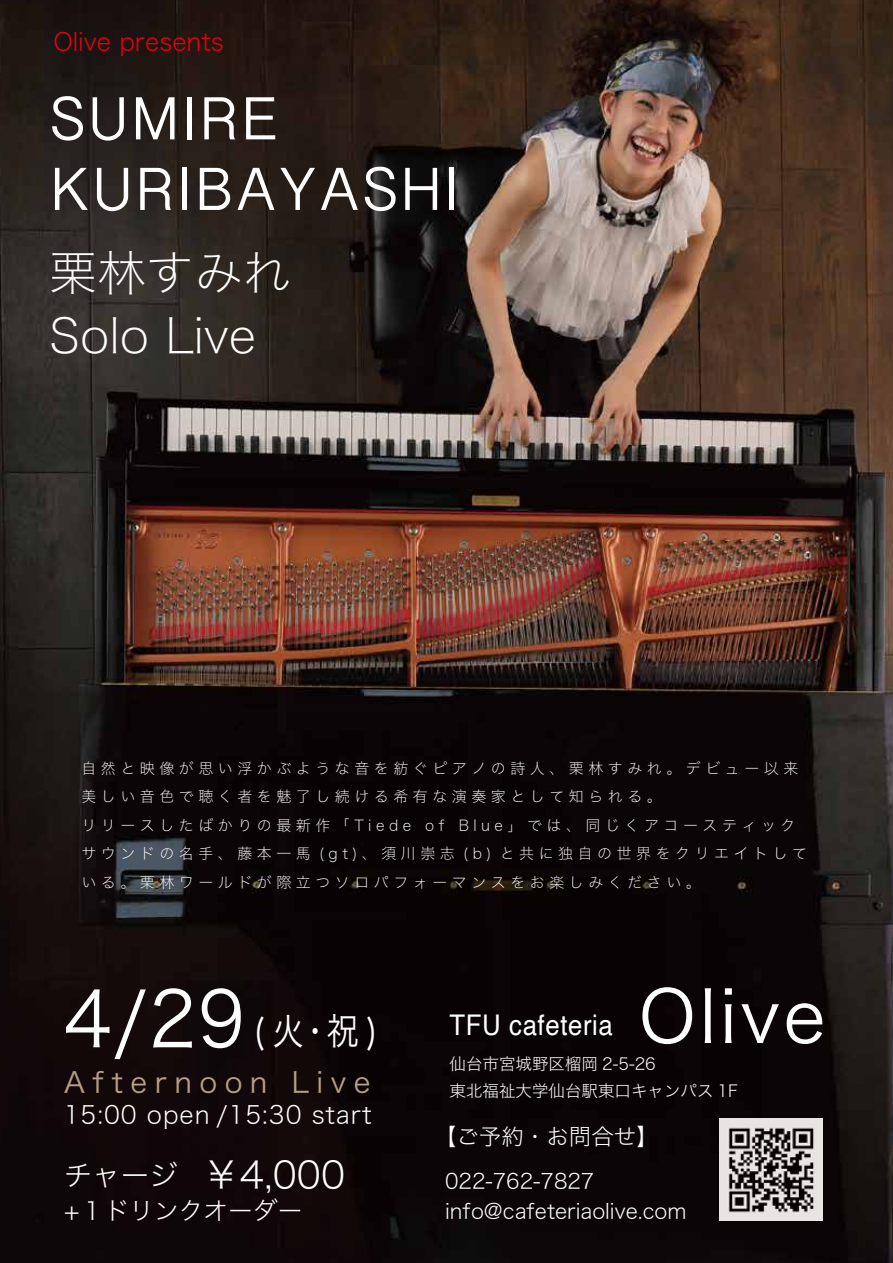
<style>
.page{position:relative;width:893px;height:1263px;background:#fff}
.page>*{position:absolute;margin:0;border:0;box-sizing:border-box;transform-origin:0 0}
.t1{font:72px "Hiragino Sans W3";letter-spacing:.05em;color:#fff}
.t2{font:57.3px/70.5px "Telugu Sangam MN";color:#fff}
.t3{font:48.45px/63.2px "Hiragino Sans W1";color:#fff}
.t4{font:37.5px "Hiragino Sans W2";color:#fff}
.t5{font:36.9px "Hiragino Sans W3";color:#fff;scale:.85 1}
.t6{font:28.5px "Hiragino Sans W3";letter-spacing:.26em;color:#b7a086}
.t7{font:28.5px "Helvetica";letter-spacing:.025em;color:#fff;scale:.9 1}
.t8{font:28.5px "Hiragino Sans W2";color:#fff}
.t9{font:24.75px "Hiragino Sans W2";letter-spacing:.04em;color:#fff}
.t10{font:24.75px "Hiragino Sans W2";color:#e60012}
.t11{font:24.75px "Hiragino Sans W2";color:#fff}
.t12{font:22.5px "Hiragino Sans W2";color:#fff}
.t13{font:21px/30px "Hiragino Sans W2";color:#fff}
.t14{font:16.5px/27px "Hiragino Sans W2";color:#fff}
.t15{font:15px/28.5px "Hiragino Sans W1";letter-spacing:.3em;color:#fff}
.s1{font-size:76.2px}
</style>
<div class="page">
<img style="left:0;top:0;width:893px;height:1263px">
<img style="left:720px;top:1118px;width:102px;height:102px">
<h3 class="t10" style="left:53px;top:20px;width:172px">Olive presents</h3>
<h2 class="t2" style="left:49px;top:84px;width:413px">SUMIRE<br>KURIBAYASHI</h2>
<h3 class="t3" style="left:49px;top:237px;width:244px">栗林すみれ<br>Solo Live</h3>
<p class="t15" style="left:81px;top:753px;width:727px">自然と映像が思い浮かぶような音を紡ぐピアノの詩人、栗林すみれ。デビュー以来美しい音色で聴く者を魅了し続ける希有な演奏家として知られる。<br>リリースしたばかりの最新作「Tiede of Blue」では、同じくアコースティックサウンドの名手、藤本一馬 (gt)、須川崇志 (b) と共に独自の世界をクリエイトしている。栗林ワールドが際立つソロパフォーマンスをお楽しみください。</p>
<h3 class="t5" style="left:64px;top:998px;width:371px"><span class="s1">4/29</span> ( 火・祝)</h3>
<h3 class="t6" style="left:64px;top:1056px;width:308px">Afternoon Live</h3>
<h3 class="t9" style="left:64px;top:1093px;width:309px">15:00 open /15:30 start</h3>
<h3 class="t4" style="left:209px;top:1142px;width:138px">¥ 4,000</h3>
<h3 class="t8" style="left:64px;top:1150px;width:116px">チャージ</h3>
<h3 class="t11" style="left:64px;top:1189px;width:240px">+１ドリンクオーダー</h3>
<h1 class="t1" style="left:639px;top:952px;width:188px">Olive</h1>
<p class="t14" style="left:449px;top:1049px;width:290px">仙台市宮城野区榴岡 2-5-26<br>東北福祉大学仙台駅東口キャンパス 1F</p>
<h3 class="t7" style="left:449px;top:1003px;width:183px">TFU cafeteria</h3>
<h3 class="t12" style="left:434px;top:1117px;width:226px">【ご予約・お問合せ】</h3>
<h3 class="t13" style="left:445px;top:1164px;width:243px">022-762-7827　info@cafeteriaolive.com</h3>
</div>
